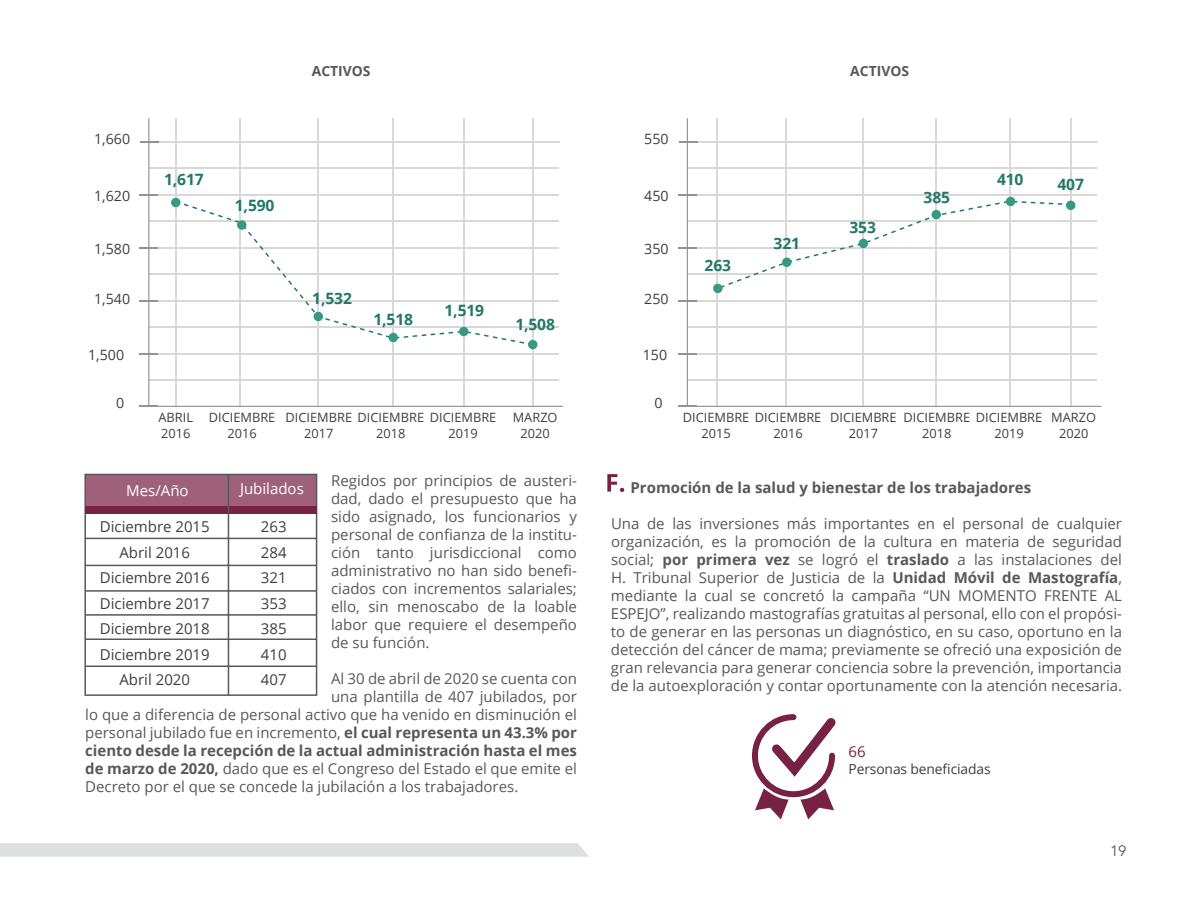
<style>
.page{position:relative;width:1188px;height:918px;background:#fff}
.page>*{position:absolute;margin:0;border:0;box-sizing:border-box;transform-origin:0 0}
.t1{font:700 15.6px "Open Sans";letter-spacing:-.01em;color:#237768}
.t2{font:15px/18px "Open Sans";color:#57585a;text-align:justify}
.t3{font:15px/25.5px "Open Sans";color:#3e3e3f;text-align:center}
.t4{font:700 15px "Open Sans";color:#57585a}
.t5{font:15px "Open Sans";color:#fff}
.t6{font:15px "Avenir";color:#57585a}
.t7{font:15px "Open Sans";color:#772143}
.t8{font:14.25px "Open Sans";color:#3e3e3f}
.t9{font:700 13.95px "Open Sans";color:#57585a}
.t10{font:13.8px "Open Sans";letter-spacing:-.005em;color:#3e3e3f}
.t11{font:12.75px/15.3px "Open Sans";color:#3e3e3f}
.s1{font-weight:700}
</style>
<div class="page">
<svg style="left:607px;top:474px;width:17px;height:18px"></svg>
<svg style="left:140px;top:247px;width:8px;height:2px"></svg>
<svg style="left:141px;top:141px;width:7px;height:2px"></svg>
<svg style="left:148px;top:118px;width:415px;height:289px"></svg>
<svg style="left:173px;top:200px;width:362px;height:146px"></svg>
<div style="left:528px;top:340px;width:9px;height:9px;background:#389982;border-radius:50%"></div>
<div style="left:459px;top:327px;width:9px;height:9px;background:#389982;border-radius:50%"></div>
<div style="left:389px;top:333px;width:9px;height:9px;background:#389982;border-radius:50%"></div>
<div style="left:314px;top:312px;width:9px;height:9px;background:#389982;border-radius:50%"></div>
<div style="left:237px;top:220px;width:9px;height:10px;background:#389982;border-radius:50%"></div>
<div style="left:171px;top:198px;width:9px;height:9px;background:#389982;border-radius:50%"></div>
<div style="left:85px;top:474px;width:232px;height:39px;background:#9e6179"></div>
<div style="left:84px;top:474px;width:233px;height:222px;border:2px solid #57585a"></div>
<div style="left:85px;top:506px;width:232px;height:7px;background:#772143"></div>
<hr style="left:85px;top:538px;width:232px;height:1px;background:#57585a">
<hr style="left:85px;top:565px;width:232px;height:1px;background:#57585a">
<hr style="left:85px;top:590px;width:232px;height:2px;background:#57585a">
<hr style="left:85px;top:614px;width:232px;height:2px;background:#57585a">
<hr style="left:85px;top:639px;width:232px;height:1px;background:#57585a">
<hr style="left:85px;top:666px;width:232px;height:1px;background:#57585a">
<hr style="left:228px;top:474px;width:1px;height:221px;background:#57585a">
<svg style="left:678px;top:247px;width:9px;height:2px"></svg>
<svg style="left:679px;top:141px;width:8px;height:2px"></svg>
<svg style="left:687px;top:118px;width:414px;height:289px"></svg>
<svg style="left:716px;top:200px;width:357px;height:90px"></svg>
<div style="left:1066px;top:201px;width:9px;height:9px;background:#389982;border-radius:50%"></div>
<div style="left:1006px;top:197px;width:9px;height:9px;background:#389982;border-radius:50%"></div>
<div style="left:932px;top:210px;width:9px;height:9px;background:#389982;border-radius:50%"></div>
<div style="left:859px;top:239px;width:9px;height:9px;background:#389982;border-radius:50%"></div>
<div style="left:782px;top:258px;width:10px;height:9px;background:#389982;border-radius:50%"></div>
<div style="left:713px;top:284px;width:10px;height:9px;background:#389982;border-radius:50%"></div>
<svg style="left:752px;top:714px;width:84px;height:105px"></svg>
<svg style="left:0;top:843px;width:589px;height:14px;background:#dfe0e1"></svg>
<p class="t8" style="left:94px;top:129px;width:38px">1,660</p>
<p class="t8" style="left:94px;top:186px;width:38px">1,620</p>
<p class="t8" style="left:94px;top:239px;width:38px">1,580</p>
<p class="t8" style="left:94px;top:289px;width:38px">1,540</p>
<p class="t8" style="left:88px;top:345px;width:38px">1,500</p>
<p class="t8" style="left:116px;top:393px;width:10px">0</p>
<p class="t9" style="left:312px;top:61px;width:60px">ACTIVOS</p>
<p class="t1" style="left:164px;top:169px;width:41px">1,617</p>
<p class="t1" style="left:235px;top:194px;width:41px">1,590</p>
<p class="t1" style="left:312px;top:287px;width:41px">1,532</p>
<p class="t1" style="left:373px;top:308px;width:41px">1,518</p>
<p class="t1" style="left:445px;top:299px;width:41px">1,519</p>
<p class="t1" style="left:515px;top:313px;width:41px">1,508</p>
<p class="t11" style="left:159px;top:410px;width:36px">ABRIL<br>2016</p>
<p class="t11" style="left:513px;top:410px;width:46px;text-align:center">MARZO<br>2020</p>
<p class="t11" style="left:209px;top:410px;width:68px;text-align:center">DICIEMBRE<br>2016</p>
<p class="t11" style="left:304px;top:410px;width:194px;text-indent:-19px">DICIEMBRE DICIEMBRE DICIEMBRE<br>2017</p>
<p class="t11" style="left:376px;top:425px;width:31px">2018</p>
<p class="t11" style="left:448px;top:425px;width:31px">2019</p>
<p class="t2" style="left:331px;top:471px;width:247px">Regidos por principios de austeri&shy;dad, dado el presupuesto que ha sido asignado, los funcionarios y personal de confianza de la institu&shy;ción tanto jurisdiccional como administrativo no han sido benefi&shy;ciados con incrementos salariales; ello, sin menoscabo de la loable labor que requiere el desempeño de su función.</p>
<p class="t2" style="left:331px;top:669px;width:247px">Al 30 de abril de 2020 se cuenta con</p>
<p class="t2" style="left:331px;top:687px;width:247px">una plantilla de 407 jubilados, por</p>
<p class="t2" style="left:85px;top:705px;width:493px">lo que a diferencia de personal activo que ha venido en disminución el</p>
<p class="t2" style="left:85px;top:723px;width:493px">personal jubilado fue en incremento, <span class="s1">el cual representa un 43.3% por</span></p>
<p class="t4" style="left:85px;top:740px;width:493px">ciento desde la recepción de la actual administración hasta el mes</p>
<p class="t2" style="left:85px;top:759px;width:493px"><span class="s1">de marzo de 2020,</span> dado que es el Congreso del Estado el que emite el</p>
<p class="t2" style="left:85px;top:777px;width:435px">Decreto por el que se concede la jubilación a los trabajadores.</p>
<p class="t5" style="left:126px;top:480px;width:64px">Mes/Año</p>
<p class="t5" style="left:240px;top:479px;width:65px">Jubilados</p>
<p class="t3" style="left:100px;top:514px;width:111px">Diciembre 2015<br>Abril 2016<br>Diciembre 2016<br>Diciembre 2017<br>Diciembre 2018<br>Diciembre 2019<br>Abril 2020</p>
<p class="t3" style="left:261px;top:514px;width:27px;text-align:justify">263<br>284<br>321<br>353<br>385<br>410<br>407</p>
<p class="t9" style="left:850px;top:61px;width:60px">ACTIVOS</p>
<p class="t8" style="left:644px;top:129px;width:26px">550</p>
<p class="t8" style="left:644px;top:186px;width:26px">450</p>
<p class="t8" style="left:644px;top:239px;width:26px">350</p>
<p class="t8" style="left:644px;top:289px;width:26px">250</p>
<p class="t1" style="left:705px;top:254px;width:28px">263</p>
<p class="t1" style="left:774px;top:232px;width:28px">321</p>
<p class="t1" style="left:850px;top:216px;width:28px">353</p>
<p class="t1" style="left:924px;top:186px;width:28px">385</p>
<p class="t1" style="left:997px;top:169px;width:28px">410</p>
<p class="t1" style="left:1057px;top:174px;width:28px">407</p>
<p class="t8" style="left:643px;top:345px;width:26px">150</p>
<p class="t8" style="left:655px;top:393px;width:10px">0</p>
<p class="t11" style="left:773px;top:410px;width:49px;text-indent:-91px">DICIEMBRE DICIEMBRE<br>2016</p>
<p class="t11" style="left:701px;top:425px;width:31px">2015</p>
<p class="t11" style="left:830px;top:410px;width:68px;text-align:center">DICIEMBRE<br>2017</p>
<p class="t11" style="left:922px;top:410px;width:122px;text-indent:-19px">DICIEMBRE DICIEMBRE<br>2018</p>
<p class="t11" style="left:994px;top:425px;width:31px">2019</p>
<p class="t11" style="left:1051px;top:410px;width:46px;text-align:center">MARZO<br>2020</p>
<p class="t4" style="left:630px;top:477px;width:402px">Promoción de la salud y bienestar de los trabajadores</p>
<p class="t2" style="left:611px;top:514px;width:513px">Una de las inversiones más importantes en el personal de cualquier organización, es la promoción de la cultura en materia de seguridad social; <span class="s1">por primera vez</span> se logró el <span class="s1">traslado</span> a las instalaciones del H. Tribunal Superior de Justicia de la <span class="s1">Unidad Móvil de Mastografía</span>, mediante la cual se concretó la campaña “UN MOMENTO FRENTE AL ESPEJO”, realizando mastografías gratuitas al personal, ello con el propósi&shy;to de generar en las personas un diagnóstico, en su caso, oportuno en la detección del cáncer de mama; previamente se ofreció una exposición de gran relevancia para generar conciencia sobre la prevención, importancia de la autoexploración y contar oportunamente con la atención necesaria.</p>
<p class="t7" style="left:848px;top:742px;width:19px">66</p>
<p class="t10" style="left:848px;top:760px;width:144px">Personas beneficiadas</p>
<p class="t6" style="left:1110px;top:842px;width:18px">19</p>
</div>
